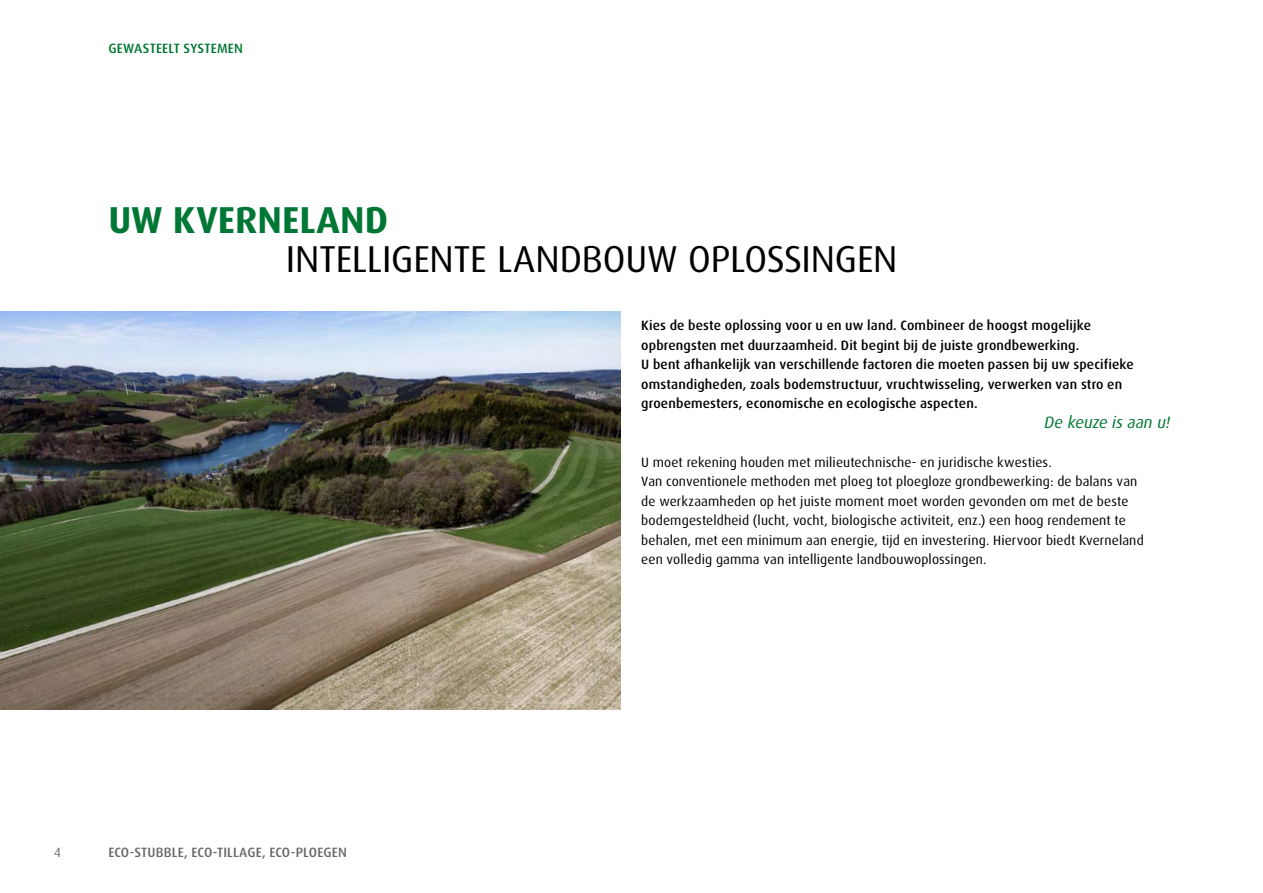
<style>
.page{position:relative;width:1263px;height:893px;background:#fff}
.page>*{position:absolute;margin:0;border:0;box-sizing:border-box;transform-origin:0 0}
.t1{font:37.5px "Dax Pro";letter-spacing:-.005em;color:#000}
.t2{font:700 37.5px "Dax Pro";letter-spacing:.005em;color:#007734}
.t3{font:italic 16.5px "Dax Pro";letter-spacing:-.005em;color:#007734}
.t4{font:13.5px/19.5px "Dax Pro";letter-spacing:.01em;color:#000}
.t5{font:500 13.5px/19.5px "Dax Pro";letter-spacing:.01em;color:#000}
.t6{font:500 13.5px "Dax Pro";letter-spacing:.01em;color:#6c676d}
.t7{font:500 13.5px "Dax Pro";letter-spacing:.01em;color:#007734}
.t8{font:13.5px "Dax Pro";color:#6c676d}
</style>
<div class="page">
<img style="left:0;top:311px;width:621px;height:398px">
<p class="t7" style="left:108px;top:40px;width:136px">GEWASTEELT SYSTEMEN</p>
<h1 class="t2" style="left:108px;top:195px;width:281px">UW KVERNELAND</h1>
<h1 class="t1" style="left:286px;top:234px;width:613px">INTELLIGENTE LANDBOUW OPLOSSINGEN</h1>
<p class="t5" style="left:641px;top:316px;width:494px">Kies de beste oplossing voor u en uw land. Combineer de hoogst mogelijke opbrengsten met duurzaamheid. Dit begint bij de juiste grondbewerking.<br>U bent afhankelijk van verschillende factoren die moeten passen bij uw specifieke omstandigheden, zoals bodemstructuur, vruchtwisseling, verwerken van stro en groenbemesters, economische en ecologische aspecten.</p>
<p class="t3" style="left:1044px;top:411px;width:127px">De keuze is aan u!</p>
<p class="t8" style="left:54px;top:843px;width:8px">4</p>
<p class="t6" style="left:108px;top:843px;width:240px">ECO-STUBBLE, ECO-TILLAGE, ECO-PLOEGEN</p>
<p class="t4" style="left:641px;top:452px;width:504px">U moet rekening houden met milieutechnische- en juridische kwesties.<br>Van conventionele methoden met ploeg tot ploegloze grondbewerking: de balans van de werkzaamheden op het juiste moment moet worden gevonden om met de beste bodemgesteldheid (lucht, vocht, biologische activiteit, enz.) een hoog rendement te behalen, met een minimum aan energie, tijd en investering. Hiervoor biedt Kverneland een volledig gamma van intelligente landbouwoplossingen.</p>
</div>
